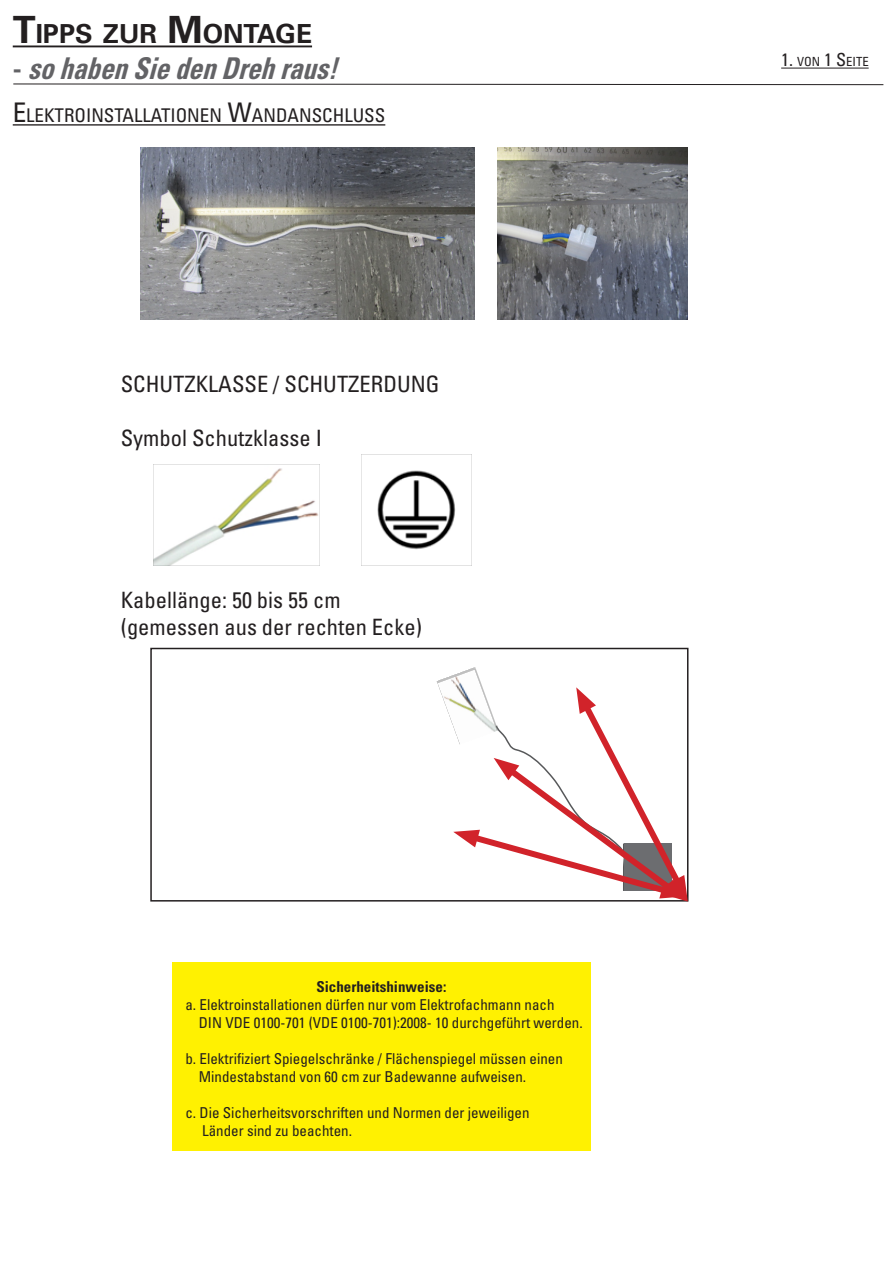
<style>
.page{position:relative;width:893px;height:1263px;background:#fff}
.page>*{position:absolute;margin:0;border:0;box-sizing:border-box;transform-origin:0 0}
.t1{font:italic 700 condensed 30px "Univers";color:#636366;scale:.9 1}
.t2{font:700 26.25px "Univers";color:#231f20}
.t3{font:condensed 22.5px/27px "Univers";color:#231f20}
.t4{font:condensed 18.9px "Univers";color:#231f20}
.t5{font:condensed 15px/18px "Univers";color:#231f20}
.t6{font:700 condensed 15px "Univers";color:#231f20}
.t7{font:condensed 12.6px "Univers";color:#231f20}
.s1{font-size:37.5px}
.s2{font-style:normal}
.s3{font-size:27px}
.s4{font-size:18px}
</style>
<div class="page">
<hr style="left:13px;top:46px;width:299px;height:1px;background:#231f20">
<hr style="left:13px;top:124px;width:372px;height:2px;background:#231f20">
<hr style="left:781px;top:68px;width:88px;height:1px;background:#231f20">
<svg style="left:13px;top:83px;width:871px;height:2px"></svg>
<img style="left:140px;top:147px;width:335px;height:173px">
<img style="left:497px;top:147px;width:191px;height:173px">
<img style="left:153px;top:464px;width:167px;height:101px">
<img style="left:361px;top:454px;width:111px;height:111px">
<div style="left:150px;top:648px;width:538px;height:253px;border:2px solid #231f20"></div>
<img style="left:436px;top:667px;width:47px;height:58px">
<svg style="left:453px;top:687px;width:236px;height:214px"></svg>
<div style="left:172px;top:962px;width:419px;height:188px;background:#fff101"></div>
<h2 class="t2" style="left:13px;top:18px;width:301px"><span class="s1">T</span>IPPS ZUR <span class="s1">M</span>ONTAGE</h2>
<h1 class="t1" style="left:13px;top:50px;width:372px"><span class="s2">-</span> sohabenSiedenDrehraus!</h1>
<p class="t4" style="left:13px;top:103px;width:374px"><span class="s3">E</span>LEKTROINSTALLATIONEN <span class="s3">W</span>ANDANSCHLUSS</p>
<h3 class="t3" style="left:121px;top:370px;width:320px">Schutzklasse / Schutzerdung</h3>
<h3 class="t3" style="left:121px;top:424px;width:203px">Symbol Schutzklasse I</h3>
<h3 class="t3" style="left:13px;top:586px;width:42px">K</h3>
<h3 class="t3" style="left:121px;top:586px;width:303px;text-indent:13px">abellänge: 50 bis 55 cm (gemessen aus der rechten Ecke)</h3>
<p class="t6" style="left:316px;top:977px;width:132px">Sicherheitshinweise:</p>
<p class="t5" style="left:199px;top:995px;width:386px;text-indent:-13px">a. Elektroinstallationen dürfen nur vom Elektrofachmann nach<br>D IN VDE 0100-701 (VDE 0100-701):2008- 10 durchgeführt werden.</p>
<p class="t5" style="left:199px;top:1049px;width:366px;text-indent:-13px">b. Elektrifiziert Spiegelschränke / Flächenspiegel müssen einen<br>Mindestabstand von 60 cm zur Badewanne aufweisen.</p>
<p class="t5" style="left:202px;top:1103px;width:329px;text-indent:-17px">c. Die Sicherheitsvorschriften und Normen der jeweiligen<br>Länder sind zu beachten.</p>
<p class="t7" style="left:781px;top:54px;width:87px"><span class="s4">1.</span> VON <span class="s4">1 S</span> EITE</p>
</div>
